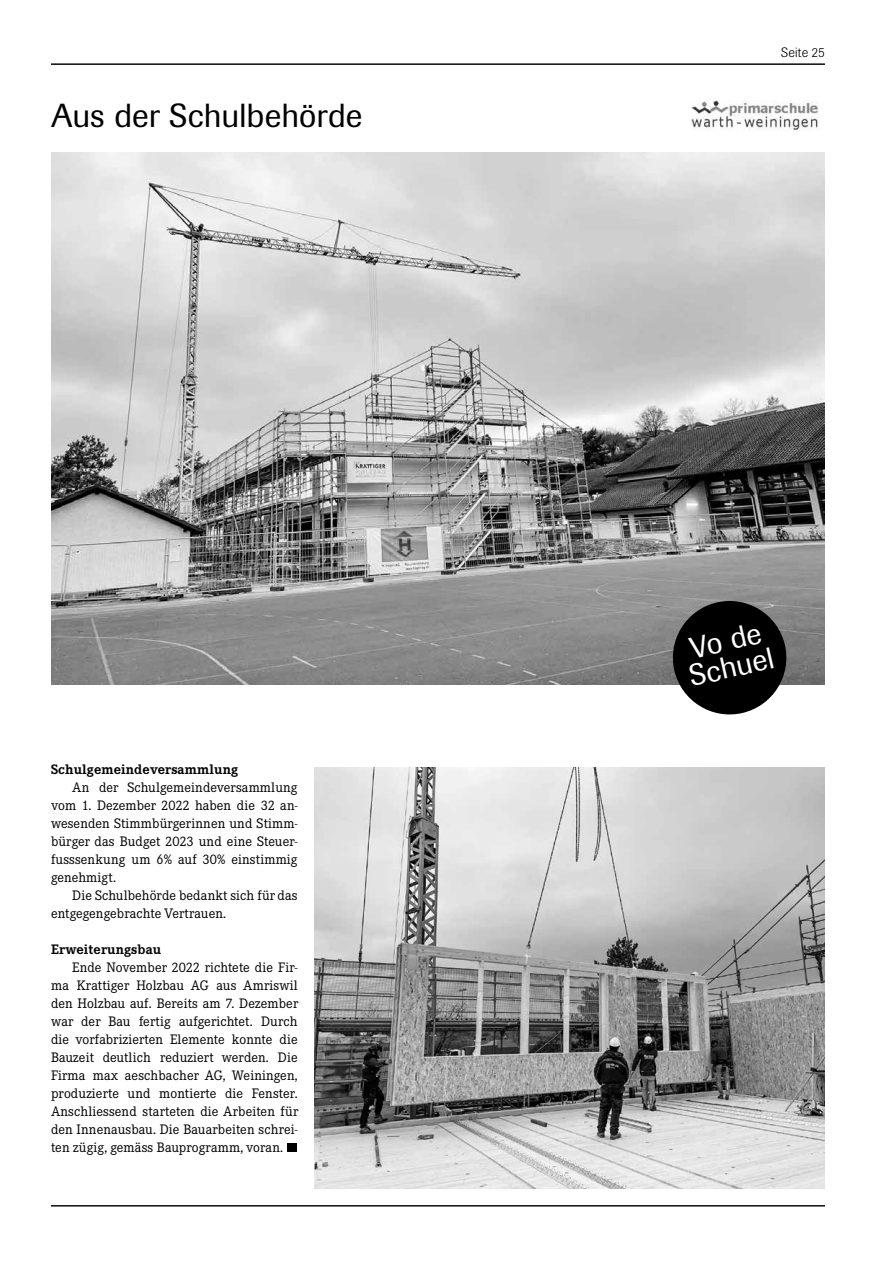
<style>
.page{position:relative;width:893px;height:1263px;background:#fff}
.page>*{position:absolute;margin:0;border:0;box-sizing:border-box;transform-origin:0 0}
.t1{font:33px "Imago";color:#000}
.t2{font:30px/27px "Imago";color:#fff}
.t3{font:13.5px/18px "Corporate EBQ";letter-spacing:.01em;color:#000;text-align:justify}
.t4{font:700 13.5px "Corporate EBQ";letter-spacing:.01em;color:#000}
.t5{font:300 13.5px "Imago";letter-spacing:.015em;color:#000}
</style>
<div class="page">
<hr style="left:51px;top:1205px;width:774px;height:1px;background:#000">
<hr style="left:51px;top:64px;width:774px;height:1px;background:#000">
<img style="left:692px;top:101px;width:127px;height:30px">
<div style="left:287px;top:1143px;width:10px;height:9px;background:#000"></div>
<img style="left:51px;top:152px;width:774px;height:532px">
<img style="left:315px;top:767px;width:510px;height:421px">
<svg style="left:667px;top:595px;width:125px;height:120px;background:#393939"></svg>
<h1 class="t1" style="left:51px;top:96px;width:313px">Aus der Schulbehörde</h1>
<p class="t4" style="left:51px;top:761px;width:189px">Schulgemeindeversammlung</p>
<p class="t3" style="left:51px;top:778px;width:248px;text-indent:21px">An der Schulgemeindeversammlung vom 1. Dezember 2022 haben die 32 an&shy;wesenden Stimmbürgerinnen und Stimm&shy;bürger das Budget 2023 und eine Steuer&shy;fusssenkung um 6% auf 30% einstimmig genehmigt.</p>
<p class="t3" style="left:51px;top:886px;width:248px;text-indent:21px">Die Schulbehörde bedankt sich für das entgegengebrachte Vertrauen.</p>
<p class="t4" style="left:51px;top:941px;width:112px">Erweiterungsbau</p>
<p class="t3" style="left:51px;top:958px;width:249px;text-indent:21px">Ende November 2022 richtete die Fir&shy;ma Krattiger Holzbau AG aus Amriswil den Holzbau auf. Bereits am 7. Dezember war der Bau fertig aufgerichtet. Durch die vorfabrizierten Elemente konnte die Bauzeit deutlich reduziert werden. Die Firma max aeschbacher AG, Weiningen, produzierte und montierte die Fenster.<br>Anschliessend starteten die Arbeiten für den Innenausbau. Die Bauarbeiten schrei&shy;ten zügig, gemäss Bauprogramm, voran.</p>
<p class="t5" style="left:781px;top:45px;width:45px">Seite 25</p>
<h2 class="t2" style="left:681px;top:637px;width:87px;rotate:-13deg">Vo de<br>Schuel</h2>
</div>
